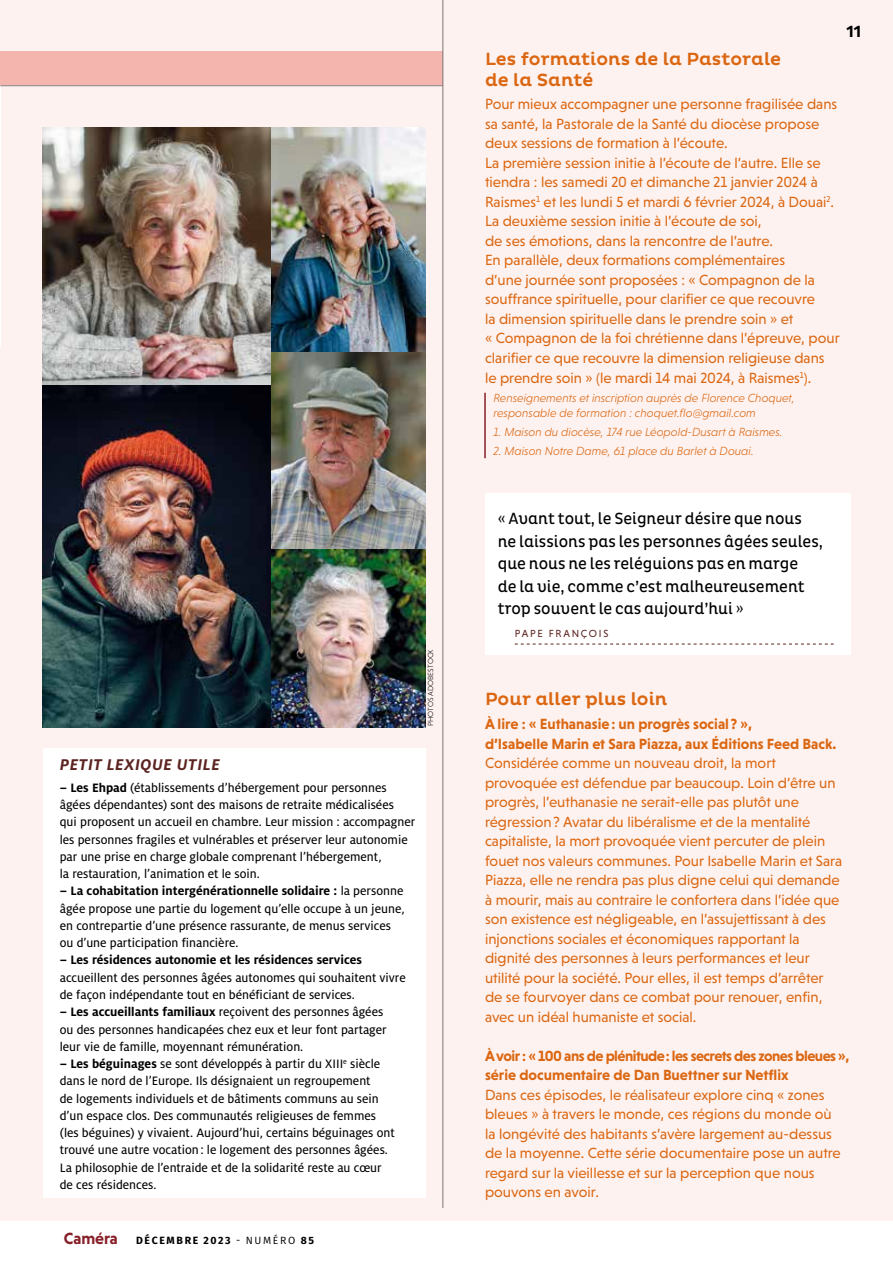
<style>
.page{position:relative;width:893px;height:1263px;background:#fff}
.page>*{position:absolute;margin:0;border:0;box-sizing:border-box;transform-origin:0 0}
.t1{font:500 18px/21px "Pluto";color:#db6712}
.t2{font:italic 700 17.25px "Milo OT";letter-spacing:.03em;color:#5c2421}
.t3{font:16.5px/22.5px "Pluto Cond";color:#000}
.t4{font:700 16.5px "Pluto Cond";color:#000}
.t5{font:15px/19.5px "Niveau Grotesk";color:#db6712}
.t6{font:700 15px/19.5px "Niveau Grotesk";letter-spacing:-.035em;color:#db6712}
.t7{font:700 15px/19.5px "Niveau Grotesk";color:#db6712}
.t8{font:13.5px/17.2px "Milo OT Text";color:#000}
.t9{font:700 13.5px "Milo OT";color:#000}
.t10{font:italic 300 12px/15px "Niveau Grotesk";color:#db6712}
.t11{font:700 10.5px "Fira Sans";letter-spacing:.16em;color:#000}
.t12{font:10.5px "Niveau Grotesk";letter-spacing:.165em;color:#5c2421}
.t13{font:300 7.5px "Niveau Grotesk";letter-spacing:.015em;color:#000}
.s1{font-family:"Milo OT";font-weight:700}
.s2{font-family:"Milo OT Text";font-weight:400}
.s3{font-family:"Niveau Grotesk";font-size:16.5px;color:#88202a}
.s4{font-weight:400}
</style>
<div class="page">
<div style="left:0;top:0;width:893px;height:1220px;background:#fef2f0"></div>
<hr style="left:0;top:85px;width:1px;height:263px;background:#fff">
<hr style="left:484px;top:393px;width:2px;height:65px;background:#88202a">
<div style="left:43px;top:748px;width:382px;height:449px;background:#fff"></div>
<img style="left:43px;top:128px;width:382px;height:599px">
<div style="left:485px;top:493px;width:366px;height:161px;background:#fff"></div>
<svg style="left:515px;top:644px;width:319px;height:1px"></svg>
<div style="left:0;top:51px;width:442px;height:34px;background:#f5b5af"></div>
<hr style="left:0;top:85px;width:443px;height:1px;background:#87888a">
<hr style="left:442px;top:0;width:1px;height:1208px;background:#7b7573">
<p class="t13" style="left:426px;top:726px;width:78px;rotate:-90deg">PHOTOS ADOBESTOCK</p>
<p class="t2" style="left:60px;top:755px;width:162px">PETIT LEXIQUE UTILE</p>
<p class="t8" style="left:60px;top:779px;width:357px"><span class="s1">– Les Ehpad</span> (établissements d’hébergement pour personnes âgées dépendantes) sont des maisons de retraite médicalisées<br>qui proposent un accueil en chambre. Leur mission : accompagner les personnes fragiles et vulnérables et préserver leur autonomie par une prise en charge globale comprenant l’hébergement,<br>la restauration, l’animation et le soin.</p>
<p class="t9" style="left:60px;top:884px;width:345px">– La cohabitation intergénérationnelle solidaire : <span class="s2">la personne</span></p>
<p class="t8" style="left:60px;top:900px;width:346px">âgée propose une partie du logement qu’elle occupe à un jeune, en contrepartie d’une présence rassurante, de menus services ou d’une participation financière.</p>
<p class="t9" style="left:60px;top:953px;width:304px">– Les résidences autonomie et les résidences services</p>
<p class="t8" style="left:60px;top:969px;width:347px">accueillent des personnes âgées autonomes qui souhaitent vivre de façon indépendante tout en bénéficiant de services.</p>
<p class="t8" style="left:60px;top:1003px;width:329px"><span class="s1">– Les accueillants familiaux</span> reçoivent des personnes âgées ou des personnes handicapées chez eux et leur font partager leur vie de famille, moyennant rémunération.</p>
<p class="t8" style="left:60px;top:1055px;width:336px"><span class="s1">– Les béguinages</span> se sont développés à partir du XIII<sup>e</sup> siècle dans le nord de l’Europe. Ils désignaient un regroupement<br>de logements individuels et de bâtiments communs au sein d’un espace clos. Des communautés religieuses de femmes (les béguines) y vivaient. Aujourd’hui, certains béguinages ont trouvé une autre vocation: le logement des personnes âgées.<br>La philosophie de l’entraide et de la solidarité reste au cœur de ces résidences.</p>
<p class="t11" style="left:64px;top:1231px;width:252px"><span class="s3">Caméra</span> DÉCEMBRE 2023 <span class="s4">- NUMÉRO</span> 85</p>
<p class="t4" style="left:846px;top:22px;width:17px">11</p>
<p class="t1" style="left:485px;top:49px;width:298px">Les formations de la Pastorale de la Santé</p>
<p class="t5" style="left:485px;top:95px;width:356px">Pour mieux accompagner une personne fragilisée dans sa santé, la Pastorale de la Santé du diocèse propose deux sessions de formation à l’écoute.<br>La première session initie à l’écoute de l’autre. Elle se tiendra : les samedi 20 et dimanche 21 janvier 2024 à Raismes<sup>1</sup> et les lundi 5 et mardi 6 février 2024, à Douai<sup>2</sup>.<br>La deuxième session initie à l’écoute de soi,<br>de ses émotions, dans la rencontre de l’autre.<br>En parallèle, deux formations complémentaires<br>d’une journée sont proposées : « Compagnon de la souffrance spirituelle, pour clarifier ce que recouvre<br>la dimension spirituelle dans le prendre soin » et<br>« Compagnon de la foi chrétienne dans l’épreuve, pour clarifier ce que recouvre la dimension religieuse dans le prendre soin » (le mardi 14 mai 2024, à Raismes<sup>1</sup>).</p>
<p class="t10" style="left:493px;top:390px;width:303px">Renseignements et inscription auprès de Florence Choquet, responsable de formation : choquet.flo@gmail.com</p>
<p class="t10" style="left:493px;top:424px;width:291px">1. Maison du diocèse, 174 rue Léopold-Dusart à Raismes.</p>
<p class="t10" style="left:493px;top:444px;width:262px">2. Maison Notre Dame, 61 place du Barlet à Douai.</p>
<p class="t3" style="left:498px;top:508px;width:327px">« Avant tout, le Seigneur désire que nous ne laissions pas les personnes âgées seules, que nous ne les reléguions pas en marge<br>de la vie, comme c’est malheureusement trop souvent le cas aujourd’hui »</p>
<p class="t12" style="left:515px;top:627px;width:95px">PAPE FRANÇOIS</p>
<p class="t1" style="left:485px;top:689px;width:184px">Pour aller plus loin</p>
<p class="t7" style="left:485px;top:714px;width:353px">À lire : « Euthanasie: un progrès social ? »,<br>d’Isabelle Marin et Sara Piazza, aux Éditions Feed Back.</p>
<p class="t5" style="left:485px;top:753px;width:359px">Considérée comme un nouveau droit, la mort provoquée est défendue par beaucoup. Loin d’être un progrès, l’euthanasie ne serait-elle pas plutôt une régression? Avatar du libéralisme et de la mentalité capitaliste, la mort provoquée vient percuter de plein fouet nos valeurs communes. Pour Isabelle Marin et Sara Piazza, elle ne rendra pas plus digne celui qui demande à mourir, mais au contraire le confortera dans l’idée que son existence est négligeable, en l’assujettissant à des injonctions sociales et économiques rapportant la dignité des personnes à leurs performances et leur utilité pour la société. Pour elles, il est temps d’arrêter de se fourvoyer dans ce combat pour renouer, enfin, avec un idéal humaniste et social.</p>
<p class="t6" style="left:485px;top:1046px;width:366px">À voir : « 100 ans de plénitude: les secrets des zones bleues », série documentaire de Dan Buettner sur Netflix</p>
<p class="t5" style="left:485px;top:1085px;width:357px">Dans ces épisodes, le réalisateur explore cinq « zones bleues » à travers le monde, ces régions du monde où la longévité des habitants s’avère largement au-dessus de la moyenne. Cette série documentaire pose un autre regard sur la vieillesse et sur la perception que nous pouvons en avoir.</p>
</div>
